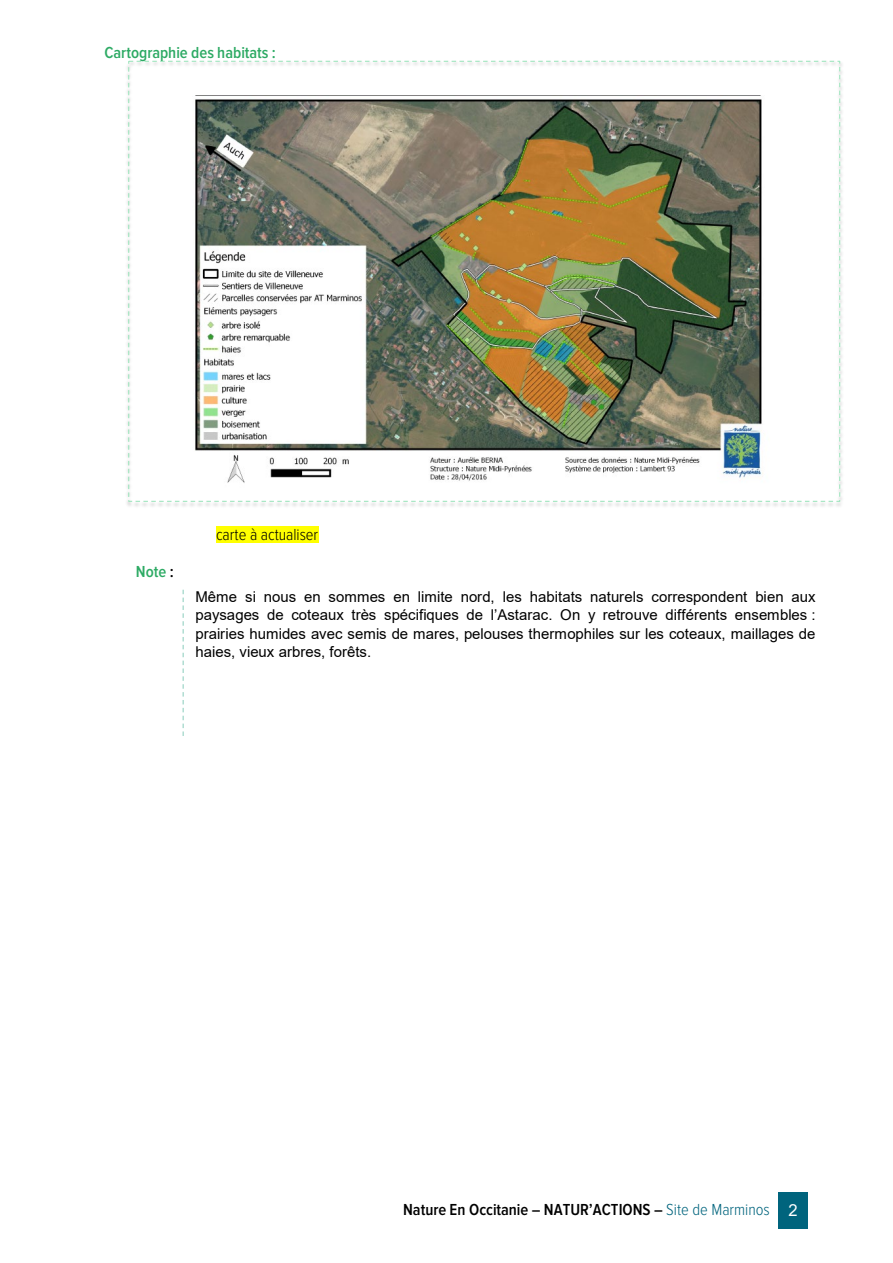
<style>
.page{position:relative;width:893px;height:1263px;background:#fff}
.page>*{position:absolute;margin:0;border:0;box-sizing:border-box;transform-origin:0 0}
.t1{font:600 16.5px "Proxima Nova Cond";color:#000}
.t2{font:600 16.5px "Proxima Nova Cond";color:#2daa64}
.t3{font:300 16.5px "Proxima Nova Cond";color:#000}
.t4{font:15px/18.6px "Arial";color:#000;text-align:justify}
.s1{color:#000}
.s2{font-weight:300;color:#00647d}
.s3{font-family:"Arial";font-weight:400;color:#fff}
</style>
<div class="page">
<div style="left:778px;top:1192px;width:30px;height:36px;background:#00647d"></div>
<div style="left:216px;top:526px;width:102px;height:17px;background:#ff0"></div>
<img style="left:127px;top:60px;width:715px;height:447px">
<img style="left:127px;top:60px;width:291px;height:2px">
<svg style="left:183px;top:589px;width:1px;height:147px"></svg>
<img style="left:183px;top:95px;width:592px;height:394px">
<p class="t2" style="left:104px;top:45px;width:173px">Cartographie des habitats :</p>
<p class="t2" style="left:136px;top:564px;width:39px">Note <span class="s1">:</span></p>
<p class="t3" style="left:216px;top:526px;width:104px">carte à actualiser</p>
<p class="t4" style="left:195px;top:587px;width:622px">Même si nous en sommes en limite nord, les habitats naturels correspondent bien aux paysages de coteaux très spécifiques de l’Astarac. On y retrouve différents ensembles : prairies humides avec semis de mares, pelouses thermophiles sur les coteaux, maillages de haies, vieux arbres, forêts.</p>
<p class="t1" style="left:403px;top:1202px;width:396px">Nature En Occitanie – NATUR’ACTIONS – <span class="s2">Site de Marminos</span> <span class="s3">2</span></p>
</div>
